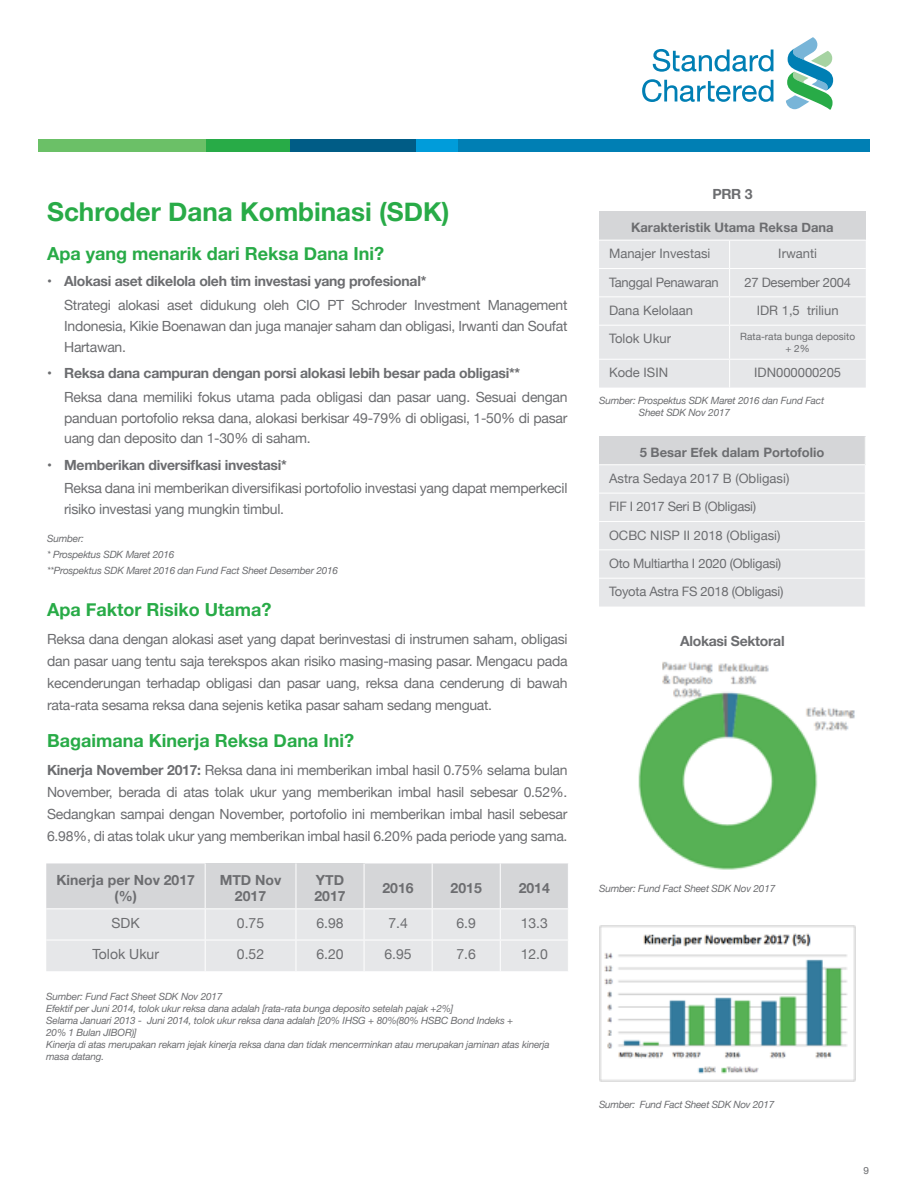
<style>
.page{position:relative;width:908px;height:1191px;background:#fff}
.page>*{position:absolute;margin:0;border:0;box-sizing:border-box;transform-origin:0 0}
.t1{font:700 26px "Helvetica Neue";color:#28ab47}
.t2{font:700 18px "Helvetica Neue";color:#28ab47}
.t3{font:14px/22px "Helvetica Neue";letter-spacing:-.02em;color:#6c6d70;text-align:justify}
.t4{font:700 14px/16.8px "Helvetica Neue";letter-spacing:-.02em;color:#6c6d70}
.t5{font:700 14px/16.8px "Helvetica Neue";color:#6c6d70;text-align:center}
.t6{font:14px "Helvetica Neue";color:#6c6d70}
.t7{font:13px "Helvetica Neue";color:#6c6d70}
.t8{font:13px "Helvetica Neue";letter-spacing:-.02em;color:#6c6d70}
.t9{font:700 13px "Helvetica Neue";color:#6c6d70}
.t10{font:italic 10px/12px "Helvetica Neue LT Std";letter-spacing:-.02em;color:#6c6d70}
.t11{font:italic 10px/12px "Helvetica Neue";letter-spacing:-.02em;color:#6c6d70}
.t12{font:10px/12px "Helvetica Neue";color:#6c6d70;text-align:center}
.s1{font-weight:700}
</style>
<div class="page">
<div style="left:290px;top:139px;width:125px;height:12px;background:#005c86"></div>
<div style="left:206px;top:139px;width:84px;height:12px;background:#28ab47"></div>
<div style="left:415px;top:139px;width:42px;height:12px;background:#009cda"></div>
<div style="left:38px;top:139px;width:168px;height:12px;background:#6bc067"></div>
<div style="left:457px;top:139px;width:412px;height:12px;background:#007fb4"></div>
<svg style="left:652px;top:49px;width:121px;height:23px"></svg>
<svg style="left:642px;top:79px;width:131px;height:23px"></svg>
<svg style="left:786px;top:37px;width:46px;height:73px"></svg>
<div style="left:598px;top:212px;width:267px;height:28px;background:#d5d6d8"></div>
<div style="left:599px;top:241px;width:266px;height:146px;background:#e6e7e9"></div>
<svg style="left:599px;top:436px;width:266px;height:170px;background:#e3e4e6"></svg>
<svg style="left:46px;top:863px;width:521px;height:108px;background:#dfe0e2"></svg>
<hr style="left:204px;top:863px;width:1px;height:45px;background:#fff">
<hr style="left:295px;top:863px;width:1px;height:45px;background:#fff">
<hr style="left:363px;top:863px;width:1px;height:45px;background:#fff">
<hr style="left:431px;top:863px;width:1px;height:45px;background:#fff">
<hr style="left:499px;top:863px;width:1px;height:45px;background:#fff">
<hr style="left:46px;top:908px;width:159px;height:1px;background:#fff">
<hr style="left:205px;top:908px;width:91px;height:1px;background:#fff">
<hr style="left:204px;top:909px;width:1px;height:30px;background:#fff">
<hr style="left:296px;top:908px;width:68px;height:1px;background:#fff">
<hr style="left:295px;top:909px;width:1px;height:30px;background:#fff">
<hr style="left:364px;top:908px;width:68px;height:1px;background:#fff">
<hr style="left:363px;top:909px;width:1px;height:30px;background:#fff">
<hr style="left:432px;top:908px;width:68px;height:1px;background:#fff">
<hr style="left:431px;top:909px;width:1px;height:30px;background:#fff">
<hr style="left:500px;top:908px;width:68px;height:1px;background:#fff">
<hr style="left:499px;top:909px;width:1px;height:30px;background:#fff">
<hr style="left:46px;top:939px;width:159px;height:1px;background:#fff">
<hr style="left:205px;top:939px;width:91px;height:1px;background:#fff">
<hr style="left:204px;top:940px;width:1px;height:31px;background:#fff">
<hr style="left:296px;top:939px;width:68px;height:1px;background:#fff">
<hr style="left:295px;top:940px;width:1px;height:31px;background:#fff">
<hr style="left:364px;top:939px;width:68px;height:1px;background:#fff">
<hr style="left:363px;top:940px;width:1px;height:31px;background:#fff">
<hr style="left:432px;top:939px;width:68px;height:1px;background:#fff">
<hr style="left:431px;top:940px;width:1px;height:31px;background:#fff">
<hr style="left:500px;top:939px;width:68px;height:1px;background:#fff">
<hr style="left:499px;top:940px;width:1px;height:31px;background:#fff">
<img style="left:638px;top:661px;width:217px;height:209px">
<img style="left:599px;top:925px;width:256px;height:156px">
<p class="t1" style="left:47px;top:192px;width:404px">Schroder Dana Kombinasi (SDK)</p>
<p class="t2" style="left:47px;top:239px;width:338px">Apa yang menarik dari Reksa Dana Ini?</p>
<p class="t4" style="left:47px;top:273px;width:380px">• Alokasi aset dikelola oleh tim investasi yang profesional*</p>
<p class="t3" style="left:64px;top:295px;width:504px;line-height:20.8px">Strategi alokasi aset didukung oleh CIO PT Schroder Investment Management Indonesia, Kikie Boenawan dan juga manajer saham dan obligasi, Irwanti dan Soufat Hartawan.</p>
<p class="t4" style="left:47px;top:365px;width:474px">• Reksa dana campuran dengan porsi alokasi lebih besar pada obligasi**</p>
<p class="t3" style="left:64px;top:387px;width:504px;line-height:20.8px">Reksa dana memiliki fokus utama pada obligasi dan pasar uang. Sesuai dengan panduan portofolio reksa dana, alokasi berkisar 49-79% di obligasi, 1-50% di pasar uang dan deposito dan 1-30% di saham.</p>
<p class="t4" style="left:47px;top:457px;width:241px">• Memberikan diversifkasi investasi*</p>
<p class="t3" style="left:64px;top:479px;width:504px;line-height:20.8px">Reksa dana ini memberikan diversifikasi portofolio investasi yang dapat memperkecil risiko investasi yang mungkin timbul.</p>
<p class="t11" style="left:47px;top:532px;width:38px">Sumber:</p>
<p class="t11" style="left:47px;top:548px;width:129px">* Prospektus SDK Maret 2016</p>
<p class="t11" style="left:47px;top:564px;width:292px">**Prospektus SDK Maret 2016 dan Fund Fact Sheet Desember 2016</p>
<p class="t2" style="left:47px;top:595px;width:226px">Apa Faktor Risiko Utama?</p>
<p class="t3" style="left:47px;top:629px;width:521px">Reksa dana dengan alokasi aset yang dapat berinvestasi di instrumen saham, obligasi dan pasar uang tentu saja terekspos akan risiko masing-masing pasar. Mengacu pada kecenderungan terhadap obligasi dan pasar uang, reksa dana cenderung di bawah rata-rata sesama reksa dana sejenis ketika pasar saham sedang menguat.</p>
<p class="t2" style="left:47px;top:726px;width:308px">Bagaimana Kinerja Reksa Dana Ini?</p>
<p class="t3" style="left:47px;top:759px;width:521px"><span class="s1">Kinerja November 2017:</span> Reksa dana ini memberikan imbal hasil 0.75% selama bulan November, berada di atas tolak ukur yang memberikan imbal hasil sebesar 0.52%.<br>Sedangkan sampai dengan November, portofolio ini memberikan imbal hasil sebesar 6.98%, di atas tolak ukur yang memberikan imbal hasil 6.20% pada periode yang sama.</p>
<p class="t5" style="left:56px;top:871px;width:140px">Kinerja per Nov 2017 (%)</p>
<p class="t5" style="left:219px;top:871px;width:63px">MTD Nov<br>2017</p>
<p class="t4" style="left:314px;top:871px;width:33px">YTD<br>2017</p>
<p class="t4" style="left:382px;top:880px;width:33px">2016</p>
<p class="t4" style="left:450px;top:880px;width:33px">2015</p>
<p class="t4" style="left:518px;top:880px;width:33px">2014</p>
<p class="t3" style="left:111px;top:912px;width:30px">SDK</p>
<p class="t3" style="left:237px;top:912px;width:29px">0.75</p>
<p class="t3" style="left:316px;top:912px;width:29px">6.98</p>
<p class="t3" style="left:388px;top:912px;width:21px">7.4</p>
<p class="t3" style="left:456px;top:912px;width:21px">6.9</p>
<p class="t3" style="left:520px;top:912px;width:29px">13.3</p>
<p class="t6" style="left:92px;top:944px;width:68px">Tolok Ukur</p>
<p class="t3" style="left:237px;top:944px;width:29px">0.52</p>
<p class="t3" style="left:316px;top:944px;width:29px">6.20</p>
<p class="t3" style="left:384px;top:944px;width:29px">6.95</p>
<p class="t3" style="left:456px;top:944px;width:21px">7.6</p>
<p class="t3" style="left:520px;top:944px;width:29px">12.0</p>
<p class="t10" style="left:46px;top:990px;width:178px">Sumber: Fund Fact Sheet SDK Nov 2017</p>
<p class="t10" style="left:46px;top:1002px;width:408px">Efektif per Juni 2014, tolok ukur reksa dana adalah [rata-rata bunga deposito setelah pajak +2%]</p>
<p class="t10" style="left:46px;top:1014px;width:468px">Selama Januari 2013 - Juni 2014, tolok ukur reksa dana adalah [20% IHSG + 80%(80% HSBC Bond Indeks +</p>
<p class="t10" style="left:46px;top:1026px;width:92px">20% 1 Bulan JIBOR)]</p>
<p class="t10" style="left:46px;top:1038px;width:504px">Kinerja di atas merupakan rekam jejak kinerja reksa dana dan tidak mencerminkan atau merupakan jaminan atas kinerja masa datang.</p>
<p class="t4" style="left:712px;top:186px;width:42px">PRR 3</p>
<p class="t9" style="left:630px;top:217px;width:204px">Karakteristik Utama Reksa Dana</p>
<p class="t7" style="left:608px;top:244px;width:103px">Manajer Investasi</p>
<p class="t7" style="left:778px;top:244px;width:40px">Irwanti</p>
<p class="t8" style="left:608px;top:272px;width:111px">Tanggal Penawaran</p>
<p class="t8" style="left:744px;top:272px;width:108px">27 Desember 2004</p>
<p class="t7" style="left:608px;top:301px;width:86px">Dana Kelolaan</p>
<p class="t7" style="left:756px;top:301px;width:83px">IDR 1,5 triliun</p>
<p class="t7" style="left:608px;top:329px;width:63px">Tolok Ukur</p>
<p class="t12" style="left:740px;top:331px;width:116px">Rata-rata bunga deposito + 2%</p>
<p class="t7" style="left:608px;top:363px;width:60px">Kode ISIN</p>
<p class="t7" style="left:753px;top:363px;width:88px">IDN000000205</p>
<p class="t11" style="left:638px;top:395px;width:187px;text-indent:-40px">Sumber: Prospektus SDK Maret 2016 dan Fund Fact<br>Sheet SDK Nov 2017</p>
<p class="t9" style="left:639px;top:442px;width:186px">5 Besar Efek dalam Portofolio</p>
<p class="t7" style="left:608px;top:469px;width:182px">Astra Sedaya 2017 B (Obligasi)</p>
<p class="t8" style="left:608px;top:497px;width:149px">FIF I 2017 Seri B (Obligasi)</p>
<p class="t7" style="left:608px;top:525px;width:173px">OCBC NISP II 2018 (Obligasi)</p>
<p class="t8" style="left:608px;top:554px;width:174px">Oto Multiartha I 2020 (Obligasi)</p>
<p class="t8" style="left:608px;top:582px;width:176px">Toyota Astra FS 2018 (Obligasi)</p>
<p class="t4" style="left:680px;top:632px;width:106px">Alokasi Sektoral</p>
<p class="t11" style="left:598px;top:883px;width:178px">Sumber: Fund Fact Sheet SDK Nov 2017</p>
<p class="t11" style="left:598px;top:1099px;width:177px">Sumber: Fund Fact Sheet SDK Nov 2017</p>
<p class="t12" style="left:863px;top:1165px;width:7px">9</p>
</div>
